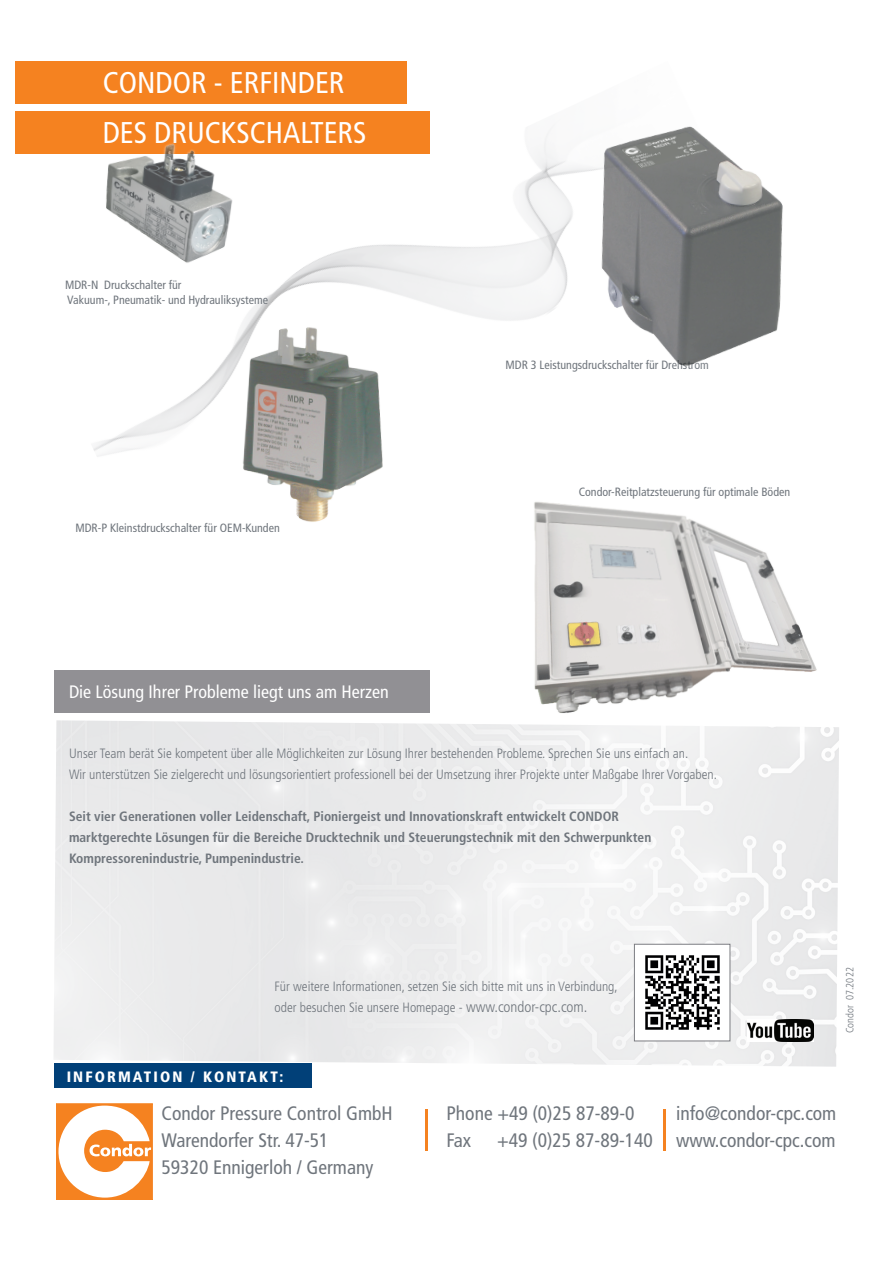
<style>
.page{position:relative;width:893px;height:1263px;background:#fff}
.page>*{position:absolute;margin:0;border:0;box-sizing:border-box;transform-origin:0 0}
.t1{font:condensed 30px/49.9px "Frutiger LT Std";color:#fff}
.t2{font:condensed 19.5px/27px "Frutiger LT Std";color:#6f757c}
.t3{font:condensed 18px "Frutiger LT Std";color:#fff}
.t4{font:900 condensed 15px "Frutiger LT Std";letter-spacing:.14em;color:#fff}
.t5{font:300 condensed 13.5px/21px "Frutiger LT Std";color:#6f757c}
.t6{font:700 condensed 13.5px/21px "Frutiger LT Std";color:#6f757c}
.t7{font:condensed 12px/14.4px "Frutiger LT Std";color:#6f757c}
.t8{font:300 condensed 10.5px "Frutiger LT Std";color:#6f757c}
.s1{font-size:15px}
</style>
<div class="page">
<img style="left:54px;top:720px;width:785px;height:347px">
<img style="left:636px;top:946px;width:92px;height:93px">
<div style="left:634px;top:944px;width:96px;height:97px;border:1px solid #7c7d82"></div>
<hr style="left:425px;top:1110px;width:3px;height:41px;background:#f58220">
<hr style="left:663px;top:1110px;width:3px;height:41px;background:#f58220">
<div style="left:54px;top:1063px;width:257px;height:25px;background:#014078"></div>
<div style="left:56px;top:1103px;width:96px;height:97px;border:1px solid #f58220"></div>
<svg style="left:58px;top:1105px;width:93px;height:92px"></svg>
<div style="left:15px;top:61px;width:391px;height:42px;background:#f58220"></div>
<div style="left:15px;top:111px;width:415px;height:42px;background:#f58220"></div>
<img style="left:47px;top:61px;width:522px;height:396px">
<svg style="left:196px;top:284px;width:236px;height:173px"></svg>
<img style="left:223px;top:309px;width:184px;height:213px">
<div style="left:54px;top:670px;width:376px;height:42px;background:#919094"></div>
<img style="left:501px;top:502px;width:337px;height:298px">
<img style="left:42px;top:107px;width:254px;height:179px">
<img style="left:583px;top:126px;width:200px;height:240px">
<img style="left:747px;top:1020px;width:66px;height:21px">
<h1 class="t1" style="left:103px;top:58px;width:265px">CONDOR - ERFINDER<br>DES DRUCKSCHALTERS</h1>
<p class="t7" style="left:65px;top:278px;width:205px">MDR-N Druckschalter für<br>Vakuum-, Pneumatik- und Hydrauliksysteme</p>
<p class="t7" style="left:75px;top:521px;width:206px">MDR-P Kleinstdruckschalter für OEM-Kunden</p>
<p class="t7" style="left:506px;top:357px;width:205px">MDR 3 Leistungsdruckschalter für Drehstrom</p>
<p class="t7" style="left:579px;top:485px;width:213px">Condor-Reitplatzsteuerung für optimale Böden</p>
<h3 class="t3" style="left:69px;top:681px;width:321px">Die Lösung Ihrer Probleme liegt uns am Herzen</h3>
<p class="t5" style="left:69px;top:743px;width:650px">Unser Team berät Sie kompetent über alle Möglichkeiten zur Lösung Ihrer bestehenden Probleme. Sprechen Sie uns einfach an.<br>Wir unterstützen Sie zielgerecht und lösungsorientiert professionell bei der Umsetzung ihrer Projekte unter Maßgabe Ihrer Vorgaben.</p>
<p class="t6" style="left:69px;top:806px;width:584px">Seit vier Generationen voller Leidenschaft, Pioniergeist und Innovationskraft entwickelt CONDOR marktgerechte Lösungen für die Bereiche Drucktechnik und Steuerungstechnik mit den Schwerpunkten<br>Kompressorenindustrie, Pumpenindustrie.</p>
<p class="t5" style="left:274px;top:976px;width:345px">Für weitere Informationen, setzen Sie sich bitte mit uns in Verbindung, oder besuchen Sie unsere Homepage - <span class="s1">www.condor-cpc.com.</span></p>
<p class="t4" style="left:67px;top:1067px;width:218px">INFORMATION / KONTAKT:</p>
<h2 class="t2" style="left:162px;top:1100px;width:233px">Condor Pressure Control GmbH<br>Warendorfer Str. 47-51<br>59320 Ennigerloh / Germany</h2>
<h2 class="t2" style="left:446px;top:1100px;width:189px">Phone +49 (0)25 87-89-0<br>Fax</h2>
<h2 class="t2" style="left:497px;top:1127px;width:157px">+49 (0)25 87-89-140</h2>
<p class="t8" style="left:844px;top:1033px;width:67px;rotate:-90deg">Condor 07.2022</p>
<h2 class="t2" style="left:676px;top:1100px;width:162px">info@condor-cpc.com www.condor-cpc.com</h2>
</div>
